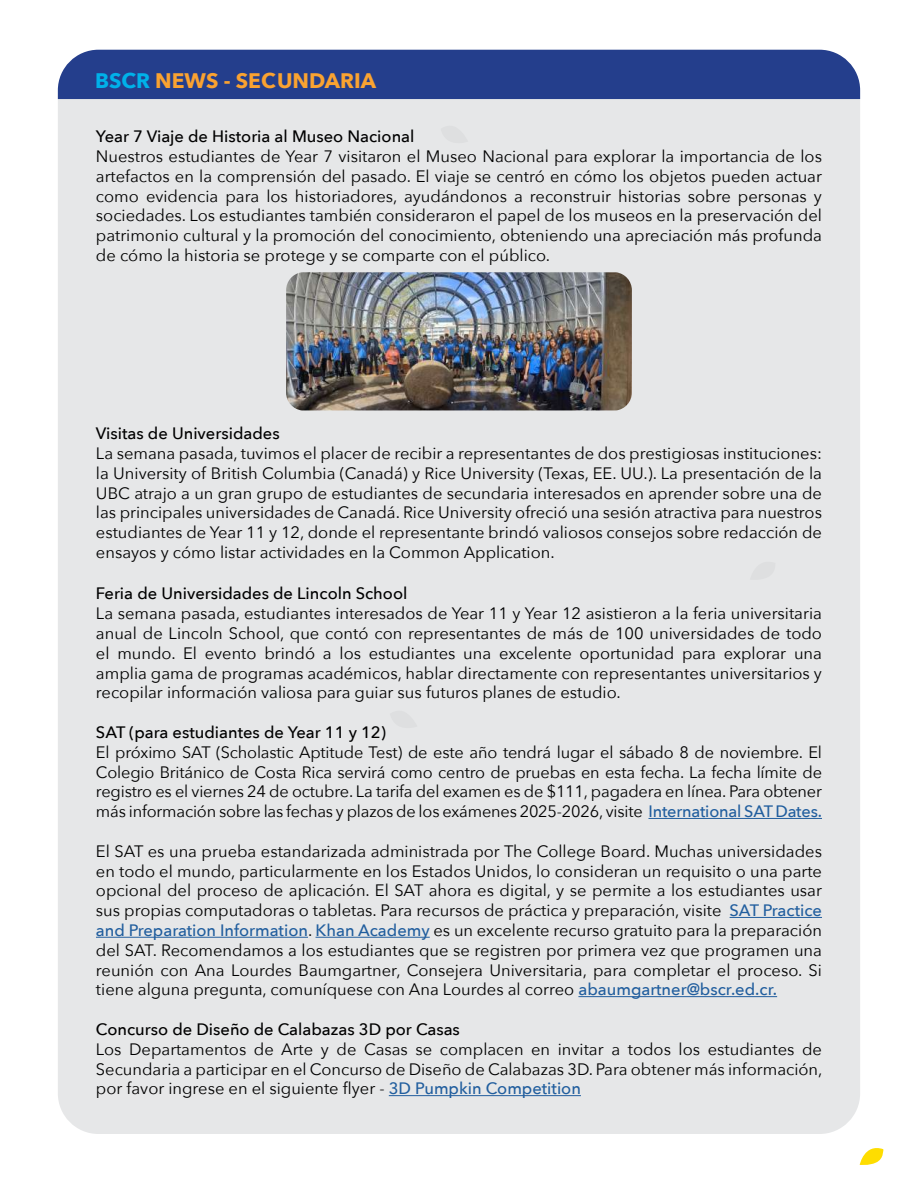
<style>
.page{position:relative;width:918px;height:1188px;background:#fff}
.page>*{position:absolute;margin:0;border:0;box-sizing:border-box;transform-origin:0 0}
.t1{font:700 21px "Avenir Next";color:#faa231}
.t2{font:16.5px/19.8px "Avenir Next";color:#000;text-align:justify}
.t3{font:500 16.5px "Avenir Next";color:#000}
.s1{color:#00b1e9}
.s2{color:#faa331}
.s3{font-weight:500;color:#215e9e}
</style>
<div class="page">
<div style="left:58px;top:99px;width:802px;height:1035px;background:#e6e7e8"></div>
<div style="left:58px;top:50px;width:802px;height:49px;background:#243e8c"></div>
<hr style="left:648px;top:818px;width:174px;height:1px;background:#215e9e">
<hr style="left:730px;top:917px;width:92px;height:1px;background:#215e9e">
<hr style="left:96px;top:937px;width:212px;height:1px;background:#215e9e">
<hr style="left:316px;top:937px;width:114px;height:1px;background:#215e9e">
<hr style="left:578px;top:996px;width:199px;height:1px;background:#215e9e">
<hr style="left:389px;top:1095px;width:192px;height:1px;background:#215e9e">
<svg style="left:390px;top:708px;width:27px;height:27px"></svg>
<svg style="left:750px;top:556px;width:26px;height:25px"></svg>
<svg style="left:441px;top:123px;width:27px;height:27px"></svg>
<svg style="left:860px;top:1148px;width:24px;height:17px"></svg>
<img style="left:286px;top:272px;width:346px;height:138px">
<p class="t1" style="left:95px;top:62px;width:283px"><span class="s1">BSCR</span> NEWS - SEC<span class="s2">UNDARIA</span></p>
<p class="t3" style="left:96px;top:122px;width:320px">Year 7 Viaje de Historia al Museo Nacional</p>
<p class="t2" style="left:96px;top:146px;width:728px">Nuestros estudiantes de Year 7 visitaron el Museo Nacional para explorar la importancia de los artefactos en la comprensión del pasado. El viaje se centró en cómo los objetos pueden actuar como evidencia para los historiadores, ayudándonos a reconstruir historias sobre personas y sociedades. Los estudiantes también consideraron el papel de los museos en la preservación del patrimonio cultural y la promoción del conocimiento, obteniendo una apreciación más profunda de cómo la historia se protege y se comparte con el público.</p>
<p class="t3" style="left:96px;top:419px;width:185px">Visitas de Universidades</p>
<p class="t2" style="left:96px;top:443px;width:728px">La semana pasada, tuvimos el placer de recibir a representantes de dos prestigiosas instituciones: la University of British Columbia (Canadá) y Rice University (Texas, EE. UU.). La presentación de la UBC atrajo a un gran grupo de estudiantes de secundaria interesados en aprender sobre una de las principales universidades de Canadá. Rice University ofreció una sesión atractiva para nuestros estudiantes de Year 11 y 12, donde el representante brindó valiosos consejos sobre redacción de ensayos y cómo listar actividades en la Common Application.</p>
<p class="t3" style="left:96px;top:580px;width:313px">Feria de Universidades de Lincoln School</p>
<p class="t2" style="left:96px;top:603px;width:728px">La semana pasada, estudiantes interesados de Year 11 y Year 12 asistieron a la feria universitaria anual de Lincoln School, que contó con representantes de más de 100 universidades de todo el mundo. El evento brindó a los estudiantes una excelente oportunidad para explorar una amplia gama de programas académicos, hablar directamente con representantes universitarios y recopilar información valiosa para guiar sus futuros planes de estudio.</p>
<p class="t3" style="left:96px;top:718px;width:291px">SAT (para estudiantes de Year 11 y 12)</p>
<p class="t2" style="left:96px;top:741px;width:728px">El próximo SAT (Scholastic Aptitude Test) de este año tendrá lugar el sábado 8 de noviembre. El Colegio Británico de Costa Rica servirá como centro de pruebas en esta fecha. La fecha límite de registro es el viernes 24 de octubre. La tarifa del examen es de $111, pagadera en línea. Para obtener más información sobre las fechas y plazos de los exámenes 2025-2026, visite <span class="s3">International SAT Dates.</span></p>
<p class="t2" style="left:96px;top:840px;width:728px">El SAT es una prueba estandarizada administrada por The College Board. Muchas universidades en todo el mundo, particularmente en los Estados Unidos, lo consideran un requisito o una parte opcional del proceso de aplicación. El SAT ahora es digital, y se permite a los estudiantes usar sus propias computadoras o tabletas. Para recursos de práctica y preparación, visite <span class="s3">SAT Practice and Preparation Information</span>. <span class="s3">Khan Academy</span> es un excelente recurso gratuito para la preparación del SAT. Recomendamos a los estudiantes que se registren por primera vez que programen una reunión con Ana Lourdes Baumgartner, Consejera Universitaria, para completar el proceso. Si tiene alguna pregunta, comuníquese con Ana Lourdes al correo <span class="s3">abaumgartner@bscr.ed.cr.</span></p>
<p class="t3" style="left:96px;top:1015px;width:365px">Concurso de Diseño de Calabazas 3D por Casas</p>
<p class="t2" style="left:96px;top:1038px;width:728px">Los Departamentos de Arte y de Casas se complacen en invitar a todos los estudiantes de Secundaria a participar en el Concurso de Diseño de Calabazas 3D. Para obtener más información, por favor ingrese en el siguiente flyer - <span class="s3">3D Pumpkin Competition</span></p>
</div>
